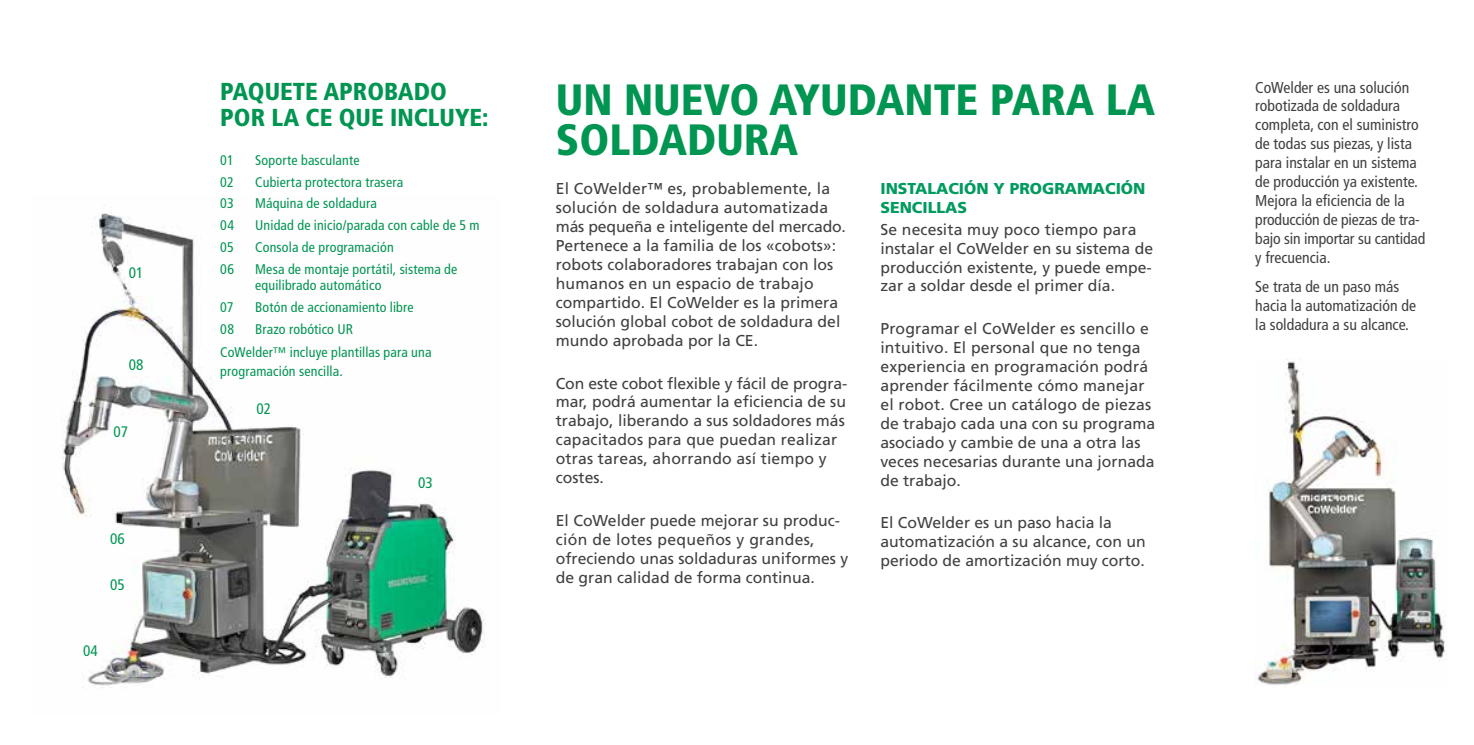
<style>
.page{position:relative;width:1474px;height:745px;background:#fff}
.page>*{position:absolute;margin:0;border:0;box-sizing:border-box;transform-origin:0 0}
.t1{font:900 condensed 43.75px "Frutiger LT Std";color:#009551}
.t2{font:900 condensed 24.5px/26.2px "Frutiger LT Std";color:#009551}
.t3{font:15.75px/18.9px "Frutiger LT Std";color:#414042}
.t4{font:condensed 15.75px/18.9px "Frutiger LT Std";color:#414042}
.t5{font:900 15.75px/18.9px "Frutiger LT Std";color:#009b5e}
.t6{font:condensed 15.22px "Frutiger LT Std";color:#009551}
.t7{font:condensed 14px/16.8px "Frutiger LT Std";letter-spacing:.01em;color:#009551}
</style>
<div class="page">
<img style="left:1254px;top:359px;width:192px;height:326px">
<img style="left:62px;top:213px;width:423px;height:475px">
<p class="t6" style="left:129px;top:264px;width:16px">01</p>
<p class="t6" style="left:129px;top:356px;width:16px">08</p>
<p class="t6" style="left:113px;top:423px;width:16px">07</p>
<p class="t6" style="left:110px;top:529px;width:16px">06</p>
<p class="t6" style="left:110px;top:576px;width:16px">05</p>
<p class="t6" style="left:83px;top:641px;width:16px">04</p>
<h2 class="t2" style="left:220px;top:78px;width:270px">PAQUETE APROBADO<br>POR LA CE QUE INCLUYE:</h2>
<p class="t4" style="left:1255px;top:78px;width:171px">CoWelder es una solución robotizada de soldadura completa, con el suministro de todas sus piezas, y lista para instalar en un sistema de producción ya existente.<br>Mejora la eficiencia de la producción de piezas de tra&shy;bajo sin importar su cantidad y frecuencia.</p>
<p class="t4" style="left:1255px;top:277px;width:162px">Se trata de un paso más hacia la automatización de la soldadura a su alcance.</p>
<h1 class="t1" style="left:556px;top:73px;width:601px">UN NUEVO AYUDANTE PARA LA</h1>
<h1 class="t1" style="left:556px;top:113px;width:244px">SOLDADURA</h1>
<p class="t7" style="left:220px;top:151px;width:15px">01</p>
<p class="t7" style="left:255px;top:151px;width:106px">Soporte basculante</p>
<p class="t7" style="left:220px;top:173px;width:15px">02</p>
<p class="t7" style="left:255px;top:173px;width:149px">Cubierta protectora trasera</p>
<p class="t7" style="left:220px;top:195px;width:15px">03</p>
<p class="t7" style="left:255px;top:195px;width:123px">Máquina de soldadura</p>
<p class="t7" style="left:220px;top:217px;width:15px">04</p>
<p class="t7" style="left:255px;top:217px;width:226px">Unidad de inicio/parada con cable de 5 m</p>
<p class="t7" style="left:220px;top:238px;width:15px">05</p>
<p class="t7" style="left:255px;top:238px;width:140px">Consola de programación</p>
<p class="t7" style="left:220px;top:260px;width:15px">06</p>
<p class="t7" style="left:255px;top:260px;width:204px">Mesa de montaje portátil, sistema de equilibrado automático</p>
<p class="t7" style="left:220px;top:299px;width:15px">07</p>
<p class="t7" style="left:255px;top:299px;width:160px">Botón de accionamiento libre</p>
<p class="t7" style="left:220px;top:320px;width:15px">08</p>
<p class="t5" style="left:880px;top:179px;width:266px">INSTALACIÓN Y PROGRAMACIÓN<br>SENCILLAS</p>
<p class="t3" style="left:880px;top:220px;width:274px">Se necesita muy poco tiempo para instalar el CoWelder en su sistema de producción existente, y puede empe&shy;zar a soldar desde el primer día.</p>
<p class="t3" style="left:880px;top:319px;width:276px">Programar el CoWelder es sencillo e intuitivo. El personal que no tenga experiencia en programación podrá aprender fácilmente cómo manejar el robot. Cree un catálogo de piezas de trabajo cada una con su programa asociado y cambie de una a otra las veces necesarias durante una jornada de trabajo.</p>
<p class="t3" style="left:880px;top:513px;width:267px">El CoWelder es un paso hacia la automatización a su alcance, con un periodo de amortización muy corto.</p>
<p class="t3" style="left:556px;top:179px;width:292px">El CoWelder™ es, probablemente, la solución de soldadura automatizada más pequeña e inteligente del mercado.<br>Pertenece a la familia de los «cobots»: robots colaboradores trabajan con los humanos en un espacio de trabajo compartido. El CoWelder es la primera solución global cobot de soldadura del mundo aprobada por la CE.</p>
<p class="t3" style="left:556px;top:373px;width:293px">Con este cobot flexible y fácil de progra&shy;mar, podrá aumentar la eficiencia de su trabajo, liberando a sus soldadores más capacitados para que puedan realizar otras tareas, ahorrando así tiempo y costes.</p>
<p class="t3" style="left:556px;top:511px;width:294px">El CoWelder puede mejorar su produc&shy;ción de lotes pequeños y grandes, ofreciendo unas soldaduras uniformes y de gran calidad de forma continua.</p>
<p class="t7" style="left:220px;top:317px;width:213px;line-height:23.4px;text-indent:35px">Brazo robótico UR<br>CoWelder™ incluye plantillas para una</p>
<p class="t7" style="left:220px;top:362px;width:124px">programación sencilla.</p>
<p class="t6" style="left:256px;top:399px;width:16px">02</p>
<p class="t6" style="left:418px;top:473px;width:16px">03</p>
</div>
